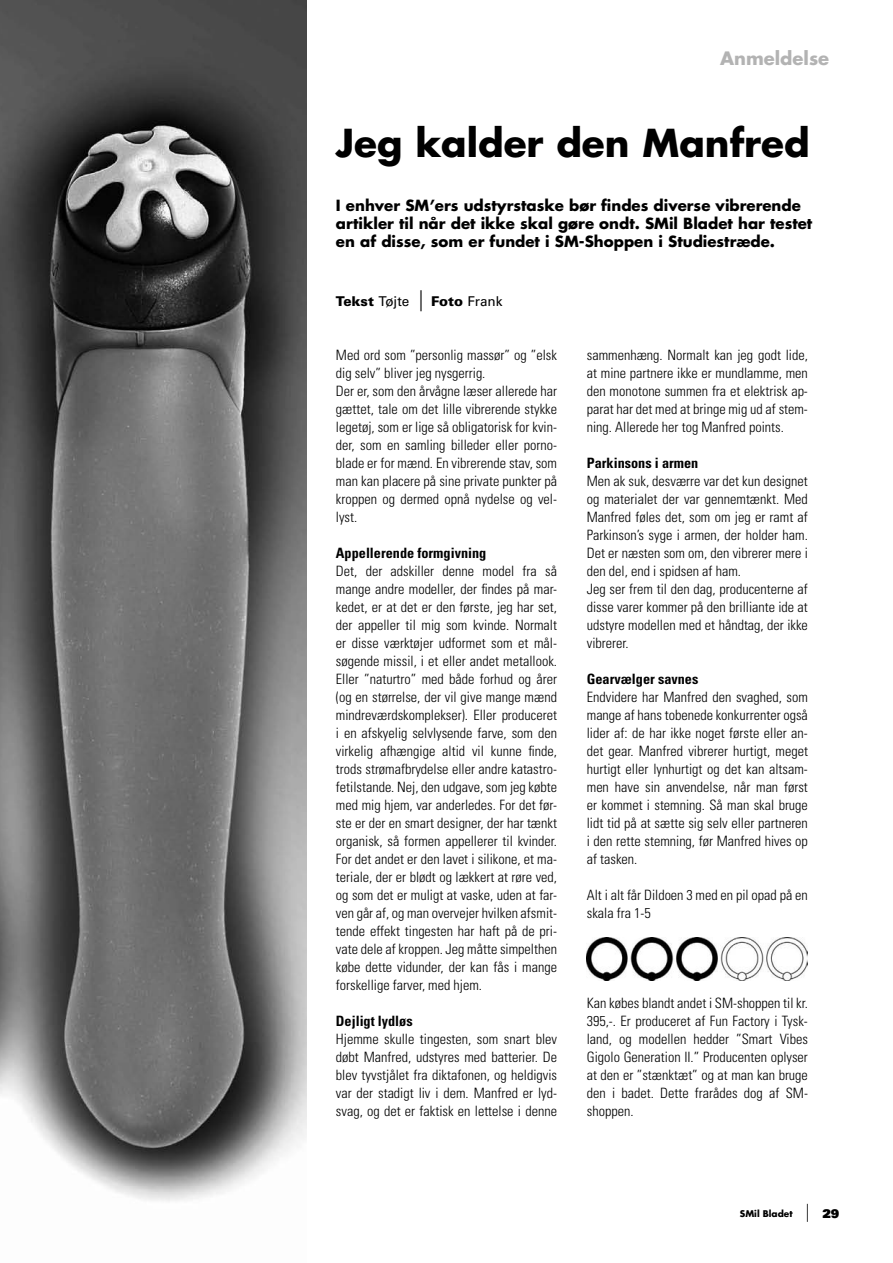
<style>
.page{position:relative;width:893px;height:1263px;background:#fff}
.page>*{position:absolute;margin:0;border:0;box-sizing:border-box;transform-origin:0 0}
.t1{font:700 37.5px "Futura";color:#000}
.t2{font:700 18px "Futura";color:#b3b3b3}
.t3{font:700 15px/18px "Futura";color:#000}
.t4{font:300 condensed 14.25px/18px "Univers";color:#000;text-align:justify}
.t5{font:700 condensed 14.25px "Univers";color:#000}
.t6{font:13.5px "Univers";color:#000}
.t7{font:700 9px "Futura";color:#000}
.s1{font-weight:900}
.s2{font-weight:300;font-stretch:condensed;font-size:21px}
.s3{font-weight:300;font-size:18px}
.s4{font-family:"Univers";font-weight:900;font-size:12px}
</style>
<div class="page">
<img style="left:0;top:0;width:306px;height:1201px">
<img style="left:587px;top:937px;width:221px;height:43px">
<p class="t2" style="left:720px;top:47px;width:111px">Anmeldelse</p>
<h1 class="t1" style="left:336px;top:118px;width:475px">Jeg kalder den Manfred</h1>
<p class="t3" style="left:336px;top:196px;width:478px">I enhver SM’ers udstyrstaske bør findes diverse vibrerende artikler til når det ikke skal gøre ondt. SMil Bladet har testet en af disse, som er fundet i SM-Shoppen i Studiestræde.</p>
<p class="t6" style="left:336px;top:293px;width:168px"><span class="s1">Tekst</span> Tøjte <span class="s2">|</span> <span class="s1">Foto</span> Frank</p>
<p class="t4" style="left:336px;top:346px;width:223px;text-align:left">Med ord som ”personlig massør” og ”elsk dig selv” bliver jeg nysgerrig.<br>Der er, som den årvågne læser allerede har gættet, tale om det lille vibrerende stykke legetøj, som er lige så obligatorisk for kvin&shy;der, som en samling billeder eller porno&shy;blade er for mænd. En vibrerende stav, som man kan placere på sine private punkter på kroppen og dermed opnå nydelse og vel&shy;lyst.</p>
<p class="t5" style="left:336px;top:544px;width:152px">Appellerende formgivning</p>
<p class="t4" style="left:336px;top:562px;width:223px">Det, der adskiller denne model fra så mange andre modeller, der findes på mar&shy;kedet, er at det er den første, jeg har set, der appeller til mig som kvinde. Normalt er disse værktøjer udformet som et mål&shy;søgende missil, i et eller andet metallook.<br>Eller ”naturtro” med både forhud og årer (og en størrelse, der vil give mange mænd mindreværdskomplekser). Eller produceret i en afskyelig selvlysende farve, som den virkelig afhængige altid vil kunne finde, trods strømafbrydelse eller andre katastro&shy;fetilstande. Nej, den udgave, som jeg købte med mig hjem, var anderledes. For det før&shy;ste er der en smart designer, der har tænkt organisk, så formen appellerer til kvinder.<br>For det andet er den lavet i silikone, et ma&shy;teriale, der er blødt og lækkert at røre ved, og som det er muligt at vaske, uden at far&shy;ven går af, og man overvejer hvilken afsmit&shy;tende effekt tingesten har haft på de pri&shy;vate dele af kroppen. Jeg måtte simpelthen købe dette vidunder, der kan fås i mange forskellige farver, med hjem.</p>
<p class="t5" style="left:336px;top:1012px;width:78px">Dejligt lydløs</p>
<p class="t4" style="left:336px;top:1030px;width:223px">Hjemme skulle tingesten, som snart blev døbt Manfred, udstyres med batterier. De blev tyvstjålet fra diktafonen, og heldigvis var der stadigt liv i dem. Manfred er lyd&shy;svag, og det er faktisk en lettelse i denne</p>
<p class="t4" style="left:587px;top:346px;width:223px">sammenhæng. Normalt kan jeg godt lide, at mine partnere ikke er mundlamme, men den monotone summen fra et elektrisk ap&shy;parat har det med at bringe mig ud af stem&shy;ning. Allerede her tog Manfred points.</p>
<p class="t5" style="left:587px;top:454px;width:113px">Parkinsons i armen</p>
<p class="t4" style="left:587px;top:472px;width:223px;text-align:left">Men ak suk, desværre var det kun designet og materialet der var gennemtænkt. Med Manfred føles det, som om jeg er ramt af Parkinson’s syge i armen, der holder ham.<br>Det er næsten som om, den vibrerer mere i den del, end i spidsen af ham.<br>Jeg ser frem til den dag, producenterne af disse varer kommer på den brilliante ide at udstyre modellen med et håndtag, der ikke vibrerer.</p>
<p class="t5" style="left:587px;top:670px;width:113px">Gearvælger savnes</p>
<p class="t4" style="left:587px;top:688px;width:223px">Endvidere har Manfred den svaghed, som mange af hans tobenede konkurrenter også lider af: de har ikke noget første eller an&shy;det gear. Manfred vibrerer hurtigt, meget hurtigt eller lynhurtigt og det kan altsam&shy;men have sin anvendelse, når man først er kommet i stemning. Så man skal bruge lidt tid på at sætte sig selv eller partneren i den rette stemning, før Manfred hives op af tasken.</p>
<p class="t4" style="left:587px;top:886px;width:223px">Alt i alt får Dildoen 3 med en pil opad på en skala fra 1-5</p>
<p class="t4" style="left:587px;top:994px;width:223px">Kan købes blandt andet i SM-shoppen til kr.<br>395,-. Er produceret af Fun Factory i Tysk&shy;land, og modellen hedder ”Smart Vibes Gigolo Generation II.” Producenten oplyser at den er ”stænktæt” og at man kan bruge den i badet. Dette frarådes dog af SM&shy;shoppen.</p>
<p class="t7" style="left:740px;top:1208px;width:101px">SMil Bladet <span class="s3">|</span> <span class="s4">29</span></p>
</div>
